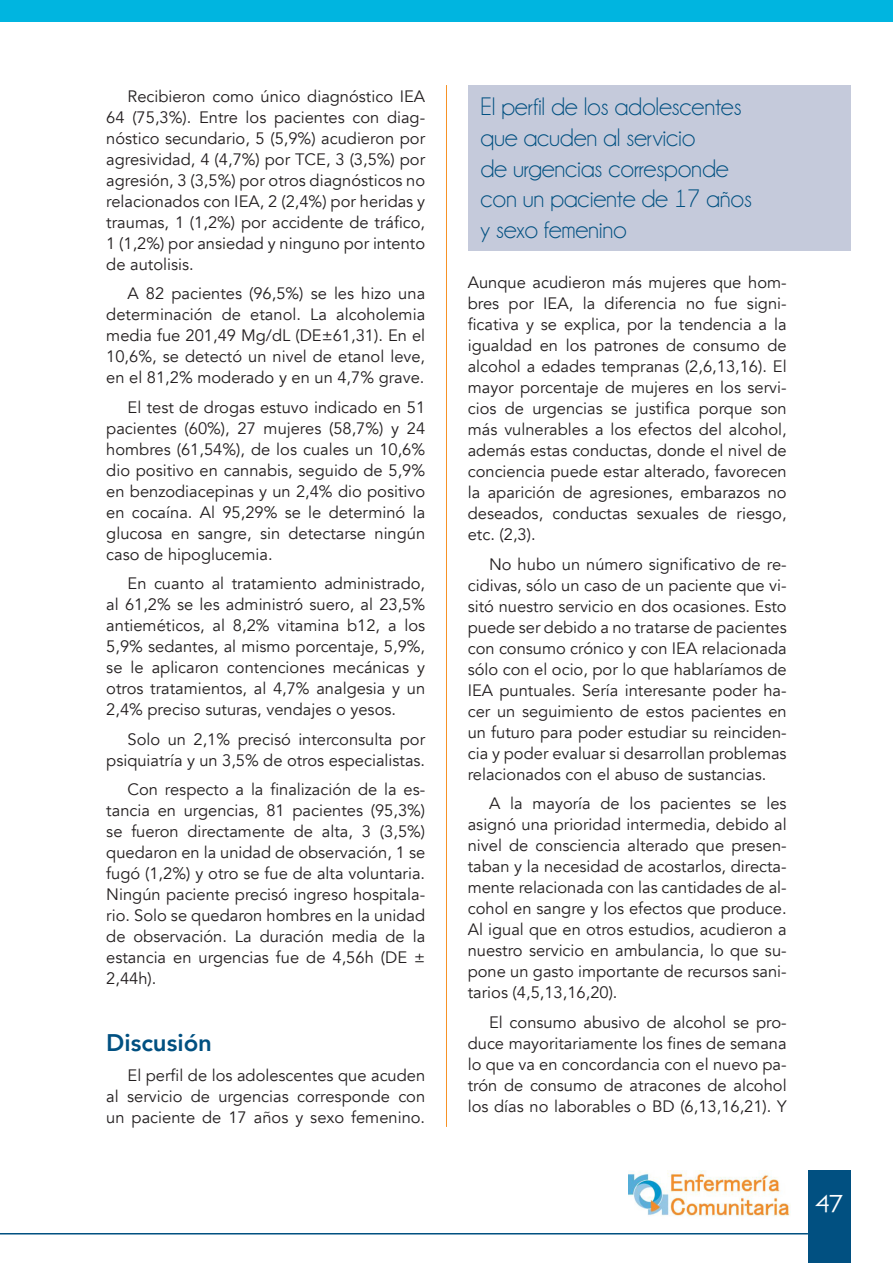
<style>
.page{position:relative;width:893px;height:1263px;background:#fff}
.page>*{position:absolute;margin:0;border:0;box-sizing:border-box;transform-origin:0 0}
.t1{font:25.5px/30.6px "Champagne&Limousines";letter-spacing:-.01em;color:#015081}
._6__Epígrafe_nivel_1{font:800 24px "Avenir";color:#015081}
.t2{font:24px "Vonique 92";color:#fff}
._7__Texto_corrido{font:16.5px/21px "Avenir";color:#231f20;text-align:justify}
</style>
<div class="page">
<img style="left:628px;top:1170px;width:162px;height:46px">
<div style="left:808px;top:1170px;width:42px;height:93px;background:#015081"></div>
<hr style="left:0;top:1233px;width:808px;height:1px;background:#015081">
<div style="left:0;top:0;width:893px;height:21px;background:#00b5e0"></div>
<hr style="left:446px;top:85px;width:1px;height:1042px;background:#f69226">
<div style="left:468px;top:85px;width:382px;height:166px;background:#c5cadb"></div>
<p class="_7__Texto_corrido" style="left:106px;top:86px;width:320px;text-indent:21px">Recibieron como único diagnóstico IEA 64 (75,3%). Entre los pacientes con diag&shy;nóstico secundario, 5 (5,9%) acudieron por agresividad, 4 (4,7%) por TCE, 3 (3,5%) por agresión, 3 (3,5%) por otros diagnósticos no relacionados con IEA, 2 (2,4%) por heridas y traumas, 1 (1,2%) por accidente de tráfico, 1 (1,2%) por ansiedad y ninguno por intento de autolisis.</p>
<p class="_7__Texto_corrido" style="left:106px;top:283px;width:320px;text-indent:21px">A 82 pacientes (96,5%) se les hizo una determinación de etanol. La alcoholemia media fue 201,49 Mg/dL (DE±61,31). En el 10,6%, se detectó un nivel de etanol leve, en el 81,2% moderado y en un 4,7% grave.</p>
<p class="_7__Texto_corrido" style="left:106px;top:397px;width:320px;text-indent:21px">El test de drogas estuvo indicado en 51 pacientes (60%), 27 mujeres (58,7%) y 24 hombres (61,54%), de los cuales un 10,6% dio positivo en cannabis, seguido de 5,9% en benzodiacepinas y un 2,4% dio positivo en cocaína. Al 95,29% se le determinó la glucosa en sangre, sin detectarse ningún caso de hipoglucemia.</p>
<p class="_7__Texto_corrido" style="left:106px;top:573px;width:320px;text-indent:21px">En cuanto al tratamiento administrado, al 61,2% se les administró suero, al 23,5% antieméticos, al 8,2% vitamina b12, a los 5,9% sedantes, al mismo porcentaje, 5,9%, se le aplicaron contenciones mecánicas y otros tratamientos, al 4,7% analgesia y un 2,4% preciso suturas, vendajes o yesos.</p>
<p class="_7__Texto_corrido" style="left:106px;top:729px;width:320px;text-align:right">Solo un 2,1% precisó interconsulta por psiquiatría y un 3,5% de otros especialistas.</p>
<p class="_7__Texto_corrido" style="left:106px;top:779px;width:320px;text-indent:21px">Con respecto a la finalización de la es&shy;tancia en urgencias, 81 pacientes (95,3%) se fueron directamente de alta, 3 (3,5%) quedaron en la unidad de observación, 1 se fugó (1,2%) y otro se fue de alta voluntaria.<br>Ningún paciente precisó ingreso hospitala&shy;rio. Solo se quedaron hombres en la unidad de observación. La duración media de la estancia en urgencias fue de 4,56h (DE ± 2,44h).</p>
<p class="_6__Epígrafe_nivel_1" style="left:106px;top:1024px;width:107px">Discusión</p>
<p class="_7__Texto_corrido" style="left:106px;top:1064px;width:320px;text-indent:21px">El perfil de los adolescentes que acuden al servicio de urgencias corresponde con un paciente de 17 años y sexo femenino.</p>
<p class="t1" style="left:480px;top:92px;width:273px">El perfil de los adolescentes que acuden al servicio<br>de urgencias corresponde con un paciente de 17 años y sexo femenino</p>
<p class="_7__Texto_corrido" style="left:468px;top:272px;width:320px">Aunque acudieron más mujeres que hom&shy;bres por IEA, la diferencia no fue signi&shy;ficativa y se explica, por la tendencia a la igualdad en los patrones de consumo de alcohol a edades tempranas (2,6,13,16). El mayor porcentaje de mujeres en los servi&shy;cios de urgencias se justifica porque son más vulnerables a los efectos del alcohol, además estas conductas, donde el nivel de conciencia puede estar alterado, favorecen la aparición de agresiones, embarazos no deseados, conductas sexuales de riesgo, etc. (2,3).</p>
<p class="_7__Texto_corrido" style="left:468px;top:554px;width:320px;text-indent:21px">No hubo un número significativo de re&shy;cidivas, sólo un caso de un paciente que vi&shy;sitó nuestro servicio en dos ocasiones. Esto puede ser debido a no tratarse de pacientes con consumo crónico y con IEA relacionada sólo con el ocio, por lo que hablaríamos de IEA puntuales. Sería interesante poder ha&shy;cer un seguimiento de estos pacientes en un futuro para poder estudiar su reinciden&shy;cia y poder evaluar si desarrollan problemas relacionados con el abuso de sustancias.</p>
<p class="_7__Texto_corrido" style="left:468px;top:793px;width:320px;text-indent:21px">A la mayoría de los pacientes se les asignó una prioridad intermedia, debido al nivel de consciencia alterado que presen&shy;taban y la necesidad de acostarlos, directa&shy;mente relacionada con las cantidades de al&shy;cohol en sangre y los efectos que produce.<br>Al igual que en otros estudios, acudieron a nuestro servicio en ambulancia, lo que su&shy;pone un gasto importante de recursos sani&shy;tarios (4,5,13,16,20).</p>
<p class="_7__Texto_corrido" style="left:468px;top:1012px;width:320px;text-indent:21px">El consumo abusivo de alcohol se pro&shy;duce mayoritariamente los fines de semana lo que va en concordancia con el nuevo pa&shy;trón de consumo de atracones de alcohol los días no laborables o BD (6,13,16,21). Y</p>
<h2 class="t2" style="left:814px;top:1190px;width:31px">47</h2>
</div>
